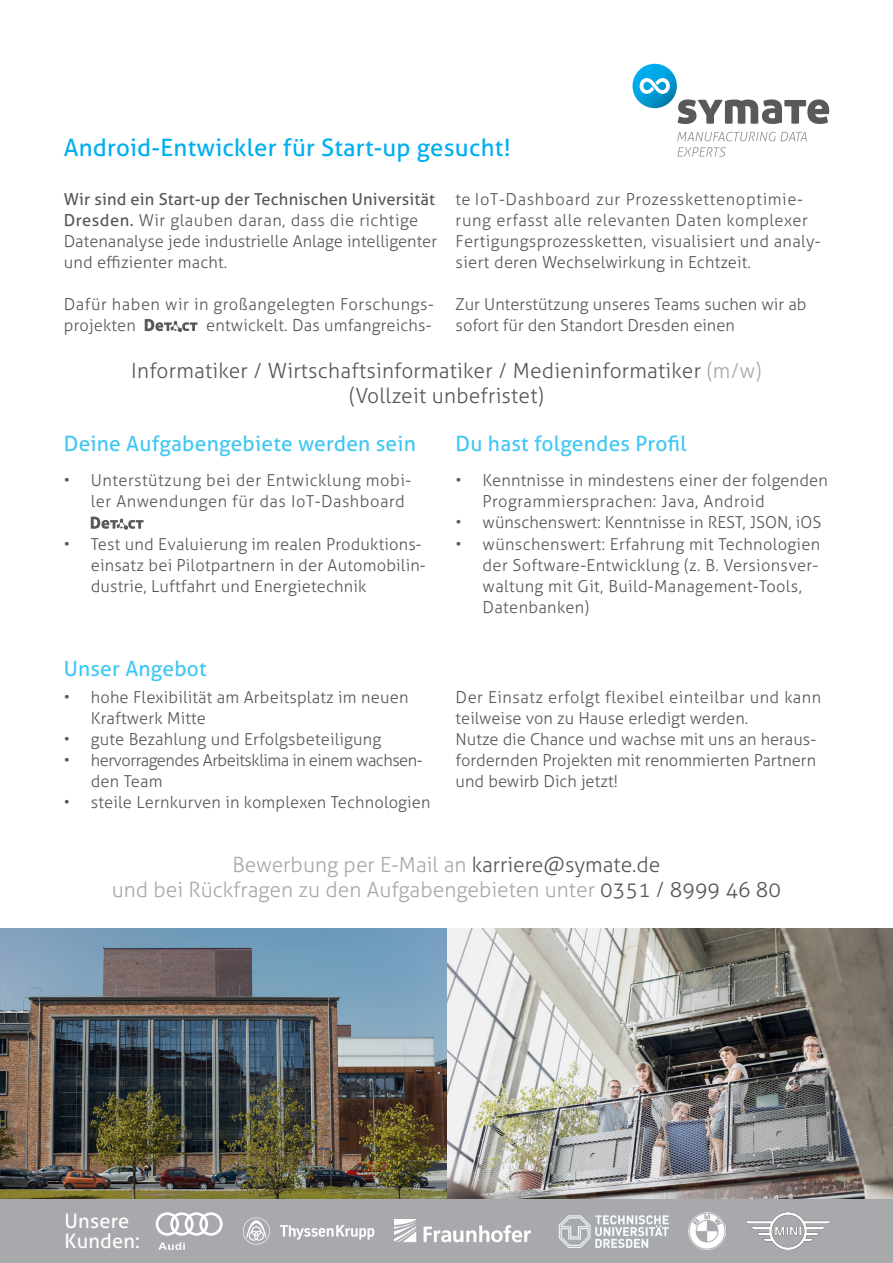
<style>
.page{position:relative;width:893px;height:1263px;background:#fff}
.page>*{position:absolute;margin:0;border:0;box-sizing:border-box;transform-origin:0 0}
.t1{font:24px "Aller";letter-spacing:.01em;color:#00aeef}
.t2{font:300 21px "Aller";color:#a8a9ad}
.t3{font:300 21px "Aller";letter-spacing:.01em;color:#57585a}
.t4{font:21px "Aller";letter-spacing:.01em;color:#40c7f4}
.t5{font:19.95px "Aller";letter-spacing:.01em;color:#fff}
.t6{font:300 16.5px/21px "Aller";letter-spacing:.01em;color:#57585a}
.t7{font:300 16.5px/21px "Aller";letter-spacing:.03em;color:#57585a}
.t8{font:16.5px/21px "Aller";letter-spacing:.01em;color:#57585a}
.t9{font:300 16.5px/21px "Aller";letter-spacing:-.03em;color:#57585a}
.s1{font-weight:300}
.s2{color:#a8a9ad}
.s3{color:#57585a}
</style>
<div class="page">
<svg style="left:678px;top:99px;width:151px;height:25px"></svg>
<img style="left:632px;top:64px;width:45px;height:44px;border-radius:22px">
<svg style="left:640px;top:78px;width:30px;height:16px"></svg>
<svg style="left:677px;top:147px;width:49px;height:10px"></svg>
<svg style="left:677px;top:132px;width:130px;height:9px"></svg>
<svg style="left:145px;top:319px;width:52px;height:13px"></svg>
<svg style="left:91px;top:517px;width:53px;height:13px"></svg>
<img style="left:0;top:928px;width:893px;height:271px">
<div style="left:0;top:1199px;width:893px;height:64px;background:#a8a9ad"></div>
<svg style="left:280px;top:1225px;width:94px;height:15px"></svg>
<svg style="left:243px;top:1217px;width:27px;height:27px"></svg>
<svg style="left:156px;top:1212px;width:67px;height:24px"></svg>
<svg style="left:158px;top:1242px;width:27px;height:8px"></svg>
<img style="left:395px;top:1219px;width:136px;height:24px">
<img style="left:688px;top:1212px;width:38px;height:38px">
<img style="left:746px;top:1212px;width:85px;height:38px">
<img style="left:558px;top:1215px;width:110px;height:32px">
<p class="t1" style="left:64px;top:133px;width:448px">Android-Entwickler für Start-up gesucht!</p>
<p class="t8" style="left:64px;top:188px;width:373px">Wir sind ein Start-up der Technischen Universität<br>Dresden. <span class="s1">Wir glauben daran, dass die richtige</span></p>
<p class="t6" style="left:64px;top:230px;width:375px">Datenanalyse jede industrielle Anlage intelligenter und effizienter macht.</p>
<p class="t7" style="left:64px;top:293px;width:372px">Dafür haben wir in großangelegten Forschungs&shy;projekten</p>
<p class="t6" style="left:206px;top:314px;width:227px">entwickelt. Das umfangreichs-</p>
<p class="t6" style="left:456px;top:188px;width:367px">te IoT-Dashboard zur Prozesskettenoptimie&shy;rung erfasst alle relevanten Daten komplexer Fertigungsprozessketten, visualisiert und analy&shy;siert deren Wechselwirkung in Echtzeit.</p>
<p class="t6" style="left:456px;top:293px;width:352px">Zur Unterstützung unseres Teams suchen wir ab sofort für den Standort Dresden einen</p>
<p class="t3" style="left:131px;top:358px;width:632px">Informatiker / Wirtschaftsinformatiker / Medieninformatiker <span class="s2">(m/w)</span></p>
<p class="t3" style="left:349px;top:383px;width:196px">(Vollzeit unbefristet)</p>
<p class="t4" style="left:64px;top:431px;width:354px">Deine Aufgabengebiete werden sein</p>
<p class="t7" style="left:91px;top:470px;width:322px;text-indent:-27px">• Unterstützung bei der Entwicklung mobi&shy;ler Anwendungen für das IoT-Dashboard</p>
<p class="t6" style="left:91px;top:533px;width:336px;text-indent:-27px">• Test und Evaluierung im realen Produktions&shy;einsatz bei Pilotpartnern in der Automobilin&shy;dustrie, Luftfahrt und Energietechnik</p>
<p class="t4" style="left:456px;top:431px;width:233px">Du hast folgendes Profil</p>
<p class="t6" style="left:483px;top:470px;width:347px;text-indent:-27px">• Kenntnisse in mindestens einer der folgenden<br>Programmiersprachen: Java, Android</p>
<p class="t6" style="left:456px;top:512px;width:367px">• wünschenswert: Kenntnisse in REST, JSON, iOS</p>
<p class="t6" style="left:483px;top:533px;width:339px;text-indent:-27px">• wünschenswert: Erfahrung mit Technologien der Software-Entwicklung (z. B. Versionsver&shy;waltung mit Git, Build-Management-Tools, Datenbanken)</p>
<p class="t4" style="left:64px;top:655px;width:145px">Unser Angebot</p>
<p class="t6" style="left:91px;top:687px;width:319px;text-indent:-27px">• hohe Flexibilität am Arbeitsplatz im neuen<br>Kraftwerk Mitte</p>
<p class="t6" style="left:64px;top:729px;width:319px">• gute Bezahlung und Erfolgsbeteiligung</p>
<p class="t9" style="left:91px;top:750px;width:333px;text-indent:-27px">• hervorragendes Arbeitsklima in einem wachsen&shy;den Team</p>
<p class="t6" style="left:64px;top:792px;width:368px">• steile Lernkurven in komplexen Technologien</p>
<p class="t7" style="left:456px;top:687px;width:367px">Der Einsatz erfolgt flexibel einteilbar und kann teilweise von zu Hause erledigt werden.</p>
<p class="t6" style="left:456px;top:729px;width:362px;text-align:justify">Nutze die Chance und wachse mit uns an heraus&shy;fordernden Projekten mit renommierten Partnern und bewirb Dich jetzt!</p>
<p class="t2" style="left:233px;top:851px;width:429px">Bewerbung per E-Mail an <span class="s3">karriere@symate.de</span></p>
<p class="t2" style="left:112px;top:877px;width:671px">und bei Rückfragen zu den Aufgabengebieten unter <span class="s3">0351 / 8999 46 80</span></p>
<p class="t5" style="left:65px;top:1209px;width:66px">Unsere</p>
<p class="t5" style="left:65px;top:1229px;width:77px">Kunden:</p>
</div>
